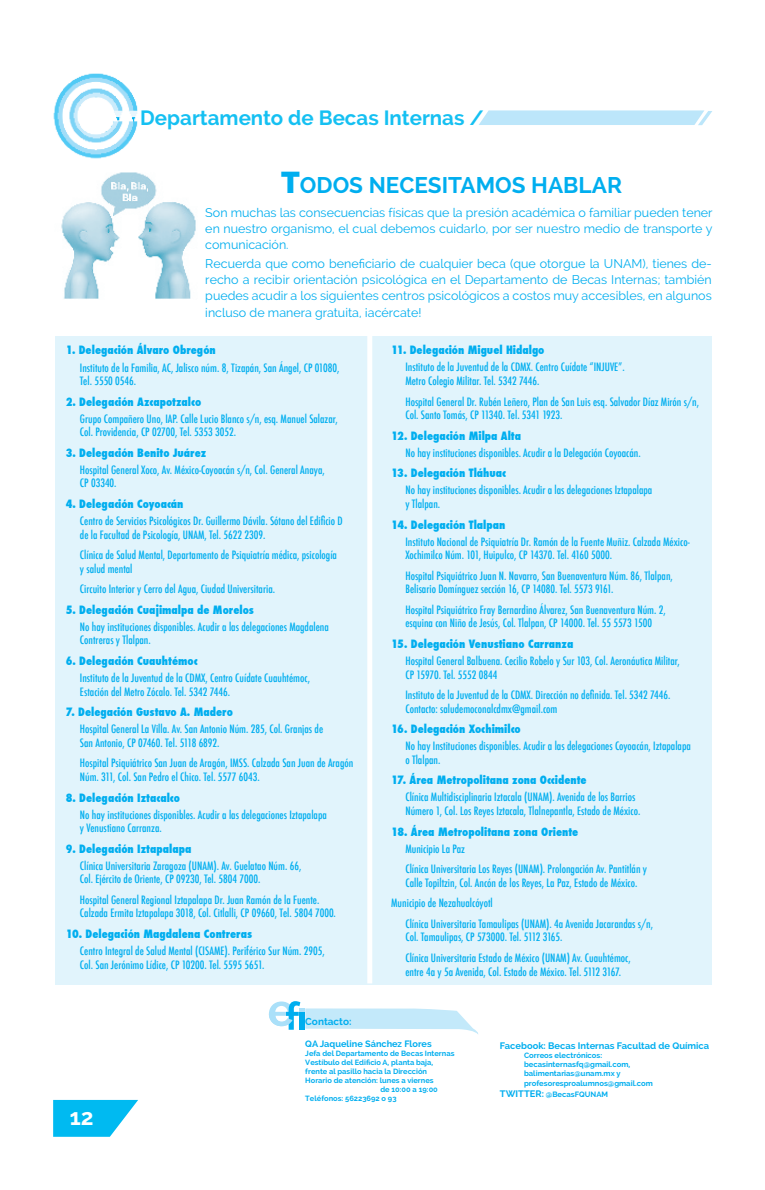
<style>
.page{position:relative;width:765px;height:1190px;background:#fff}
.page>*{position:absolute;margin:0;border:0;box-sizing:border-box;transform-origin:0 0}
.t1{font:700 22.5px "Raleway";color:#00aeef}
.t2{font:700 22.5px "Raleway";color:#fff}
.t3{font:700 20.5px "Raleway";color:#15c0f2}
.t4{font:12.5px/16.2px "Raleway";color:#00aeef;text-align:justify}
.t5{font:500 condensed 11.25px/13.5px "Futura";color:#00aeef}
.t6{font:800 condensed 11.25px "Futura";color:#00aeef}
.t7{font:700 10px "Raleway";color:#00aeef}
.t8{font:700 9.38px "Raleway";color:#00aeef}
.t9{font:700 9.12px "Raleway";color:#00aeef}
.t10{font:700 7.62px/9.1px "Raleway";color:#00aeef}
.t11{font:700 7.5px "Raleway";color:#00aeef}
.s1{font-weight:800;font-size:30px}
.s2{font-size:9.38px}
</style>
<div class="page">
<div style="left:56px;top:337px;width:656px;height:647px;background:#e1f4fc"></div>
<svg style="left:53px;top:1099px;width:85px;height:37px"></svg>
<img style="left:53px;top:73px;width:85px;height:86px">
<svg style="left:479px;top:110px;width:233px;height:15px;background:#c1e8fa"></svg>
<img style="left:61px;top:172px;width:135px;height:127px">
<svg style="left:269px;top:1001px;width:209px;height:33px"></svg>
<div style="left:367px;top:335px;width:5px;height:648px;background:#fff"></div>
<h2 class="t3" style="left:140px;top:106px;width:345px">Departamento de Becas Internas /</h2>
<h1 class="t1" style="left:281px;top:172px;width:343px"><span class="s1">T</span>ODOS NECESITAMOS HABLAR</h1>
<p class="t4" style="left:205px;top:204px;width:509px">Son muchas las consecuencias físicas que la presión académica o familiar pueden tener en nuestro organismo, el cual debemos cuidarlo, por ser nuestro medio de transporte y comunicación.</p>
<p class="t4" style="left:205px;top:255px;width:508px">Recuerda que como beneficiario de cualquier beca (que otorgue la UNAM), tienes de&shy;recho a recibir orientación psicológica en el Departamento de Becas Internas; también puedes acudir a los siguientes centros psicológicos a costos muy accesibles, en algunos incluso de manera gratuita, ¡acércate!</p>
<p class="t6" style="left:391px;top:342px;width:155px">11. Delegación Miguel Hidalgo</p>
<p class="t5" style="left:405px;top:360px;width:221px">Instituto de la Juventud de la CDMX. Centro Cuídate “INJUVE”.<br>Metro Colegio Militar. Tel. 5342 7446.</p>
<p class="t5" style="left:405px;top:394px;width:295px">Hospital General Dr. Rubén Leñero, Plan de San Luis esq. Salvador Díaz Mirón s/n,<br>Col. Santo Tomás, CP 11340. Tel. 5341 1923.</p>
<p class="t6" style="left:391px;top:428px;width:131px">12. Delegación Milpa Alta</p>
<p class="t5" style="left:405px;top:446px;width:237px">No hay instituciones disponibles. Acudir a la Delegación Coyoacán.</p>
<p class="t6" style="left:391px;top:465px;width:116px">13. Delegación Tláhuac</p>
<p class="t5" style="left:405px;top:483px;width:249px">No hay instituciones disponibles. Acudir a las delegaciones Iztapalapa y Tlalpan.</p>
<p class="t6" style="left:391px;top:516px;width:116px">14. Delegación Tlalpan</p>
<p class="t5" style="left:405px;top:534px;width:286px">Instituto Nacional de Psiquiatría Dr. Ramón de la Fuente Muñiz. Calzada México-<br>Xochimilco Núm. 101, Huipulco, CP 14370. Tel. 4160 5000.</p>
<p class="t5" style="left:405px;top:568px;width:269px">Hospital Psiquiátrico Juan N. Navarro, San Buenaventura Núm. 86, Tlalpan,<br>Belisario Domínguez sección 16, CP 14080. Tel. 5573 9161.</p>
<p class="t5" style="left:405px;top:603px;width:262px">Hospital Psiquiátrico Fray Bernardino Álvarez, San Buenaventura Núm. 2, esquina con Niño de Jesús, Col. Tlalpan, CP 14000. Tel. 55 5573 1500</p>
<p class="t6" style="left:391px;top:636px;width:184px">15. Delegación Venustiano Carranza</p>
<p class="t5" style="left:405px;top:654px;width:276px">Hospital General Balbuena. Cecilio Robelo y Sur 103, Col. Aeronáutica Militar,<br>CP 15970. Tel. 5552 0844</p>
<p class="t5" style="left:405px;top:688px;width:267px">Instituto de la Juventud de la CDMX. Dirección no definida. Tel. 5342 7446.<br>Contacto: saludemoconalcdmx@gmail.com</p>
<p class="t6" style="left:391px;top:721px;width:131px">16. Delegación Xochimilco</p>
<p class="t5" style="left:405px;top:739px;width:287px">No hay Instituciones disponibles. Acudir a las delegaciones Coyoacán, Iztapalapa o Tlalpan.</p>
<p class="t6" style="left:391px;top:772px;width:197px">17. Área Metropolitana zona Occidente</p>
<p class="t5" style="left:405px;top:790px;width:236px">Clínica Multidisciplinaria Iztacala (UNAM). Avenida de los Barrios<br>Número 1, Col. Los Reyes Iztacala, Tlalnepantla, Estado de México.</p>
<p class="t6" style="left:391px;top:823px;width:189px">18. Área Metropolitana zona Oriente</p>
<p class="t5" style="left:405px;top:838px;width:243px;line-height:20.6px">Municipio La Paz<br>Clínica Universitaria Los Reyes (UNAM). Prolongación Av. Pantitlán y</p>
<p class="t5" style="left:391px;top:872px;width:248px;line-height:20.6px;text-indent:14px">Calle Topiltzin, Col. Ancón de los Reyes, La Paz, Estado de México.<br>Municipio de Nezahualcóyotl</p>
<p class="t5" style="left:405px;top:916px;width:249px">Clínica Universitaria Tamaulipas (UNAM). 4a Avenida Jacarandas s/n,<br>Col. Tamaulipas, CP 573000. Tel. 5112 3165.</p>
<p class="t5" style="left:405px;top:951px;width:227px">Clínica Universitaria Estado de México (UNAM) Av. Cuauhtémoc, entre 4a y 5a Avenida, Col. Estado de México. Tel. 5112 3167.</p>
<p class="t7" style="left:305px;top:1015px;width:48px">Contacto:</p>
<p class="t9" style="left:305px;top:1038px;width:128px">QA Jaqueline Sánchez Flores</p>
<p class="t11" style="left:305px;top:1048px;width:151px">Jefa del Departamento de Becas Internas</p>
<p class="t11" style="left:305px;top:1057px;width:129px">Vestíbulo del Edificio A, planta baja,</p>
<p class="t11" style="left:305px;top:1066px;width:123px">frente al pasillo hacia la Dirección</p>
<p class="t11" style="left:305px;top:1075px;width:130px">Horario de atención: lunes a viernes</p>
<p class="t11" style="left:380px;top:1084px;width:59px">de 10:00 a 19:00</p>
<p class="t11" style="left:305px;top:1093px;width:93px">Teléfonos: 56223692 o 93</p>
<p class="t6" style="left:66px;top:342px;width:151px">1. Delegación Álvaro Obregón</p>
<p class="t5" style="left:80px;top:360px;width:261px">Instituto de la Familia, AC, Jalisco núm. 8, Tizapán, San Ángel, CP 01080,<br>Tel. 5550 0546.</p>
<p class="t6" style="left:66px;top:394px;width:137px">2. Delegación Azcapotzalco</p>
<p class="t5" style="left:80px;top:412px;width:259px">Grupo Compañero Uno, IAP. Calle Lucio Blanco s/n, esq. Manuel Salazar,<br>Col. Providencia, CP 02700, Tel. 5353 3052.</p>
<p class="t6" style="left:66px;top:445px;width:142px">3. Delegación Benito Juárez</p>
<p class="t5" style="left:80px;top:463px;width:246px">Hospital General Xoco, Av. México-Coyoacán s/n, Col. General Anaya,<br>CP 03340.</p>
<p class="t6" style="left:66px;top:496px;width:119px">4. Delegación Coyoacán</p>
<p class="t5" style="left:80px;top:514px;width:264px">Centro de Servicios Psicológicos Dr. Guillermo Dávila. Sótano del Edificio D de la Facultad de Psicología, UNAM, Tel. 5622 2309.</p>
<p class="t5" style="left:80px;top:548px;width:259px">Clínica de Salud Mental, Departamento de Psiquiatría médica, psicología y salud mental</p>
<p class="t5" style="left:80px;top:582px;width:197px">Circuito Interior y Cerro del Agua, Ciudad Universitaria.</p>
<p class="t6" style="left:66px;top:602px;width:190px">5. Delegación Cuajimalpa de Morelos</p>
<p class="t5" style="left:80px;top:620px;width:250px">No hay instituciones disponibles. Acudir a las delegaciones Magdalena<br>Contreras y Tlalpan.</p>
<p class="t6" style="left:66px;top:653px;width:133px">6. Delegación Cuauhtémoc</p>
<p class="t5" style="left:80px;top:671px;width:232px">Instituto de la Juventud de la CDMX, Centro Cuídate Cuauhtémoc,<br>Estación del Metro Zócalo. Tel. 5342 7446.</p>
<p class="t6" style="left:66px;top:704px;width:169px">7. Delegación Gustavo A. Madero</p>
<p class="t5" style="left:80px;top:722px;width:245px">Hospital General La Villa. Av. San Antonio Núm. 285, Col. Granjas de<br>San Antonio, CP 07460. Tel. 5118 6892.</p>
<p class="t5" style="left:80px;top:756px;width:275px">Hospital Psiquiátrico San Juan de Aragón, IMSS. Calzada San Juan de Aragón<br>Núm. 311, Col. San Pedro el Chico. Tel. 5577 6043.</p>
<p class="t6" style="left:66px;top:789px;width:116px">8. Delegación Iztacalco</p>
<p class="t5" style="left:80px;top:807px;width:249px">No hay instituciones disponibles. Acudir a las delegaciones Iztapalapa y Venustiano Carranza.</p>
<p class="t6" style="left:66px;top:840px;width:127px">9. Delegación Iztapalapa</p>
<p class="t5" style="left:80px;top:858px;width:223px">Clínica Universitaria Zaragoza (UNAM). Av. Guelatao Núm. 66,<br>Col. Ejército de Oriente, CP 09230, Tel. 5804 7000.</p>
<p class="t5" style="left:80px;top:892px;width:258px">Hospital General Regional Iztapalapa Dr. Juan Ramón de la Fuente.<br>Calzada Ermita Iztapalapa 3018, Col. Citlalli, CP 09660, Tel. 5804 7000.</p>
<p class="t6" style="left:66px;top:925px;width:188px">10. Delegación Magdalena Contreras</p>
<p class="t5" style="left:80px;top:943px;width:246px">Centro Integral de Salud Mental (CISAME). Periférico Sur Núm. 2905,<br>Col. San Jerónimo Lídice, CP 10200. Tel. 5595 5651.</p>
<p class="t8" style="left:500px;top:1039px;width:211px">Facebook: Becas Internas Facultad de Química</p>
<p class="t10" style="left:524px;top:1050px;width:130px">Correos electrónicos: becasinternasfq@gmail.com, balimentarias@unam.mx y profesoresproalumnos@gmail.com</p>
<p class="t10" style="left:500px;top:1089px;width:110px"><span class="s2">TWITTER:</span> @BecasFQUNAM</p>
<h1 class="t2" style="left:70px;top:1104px;width:25px">12</h1>
</div>
